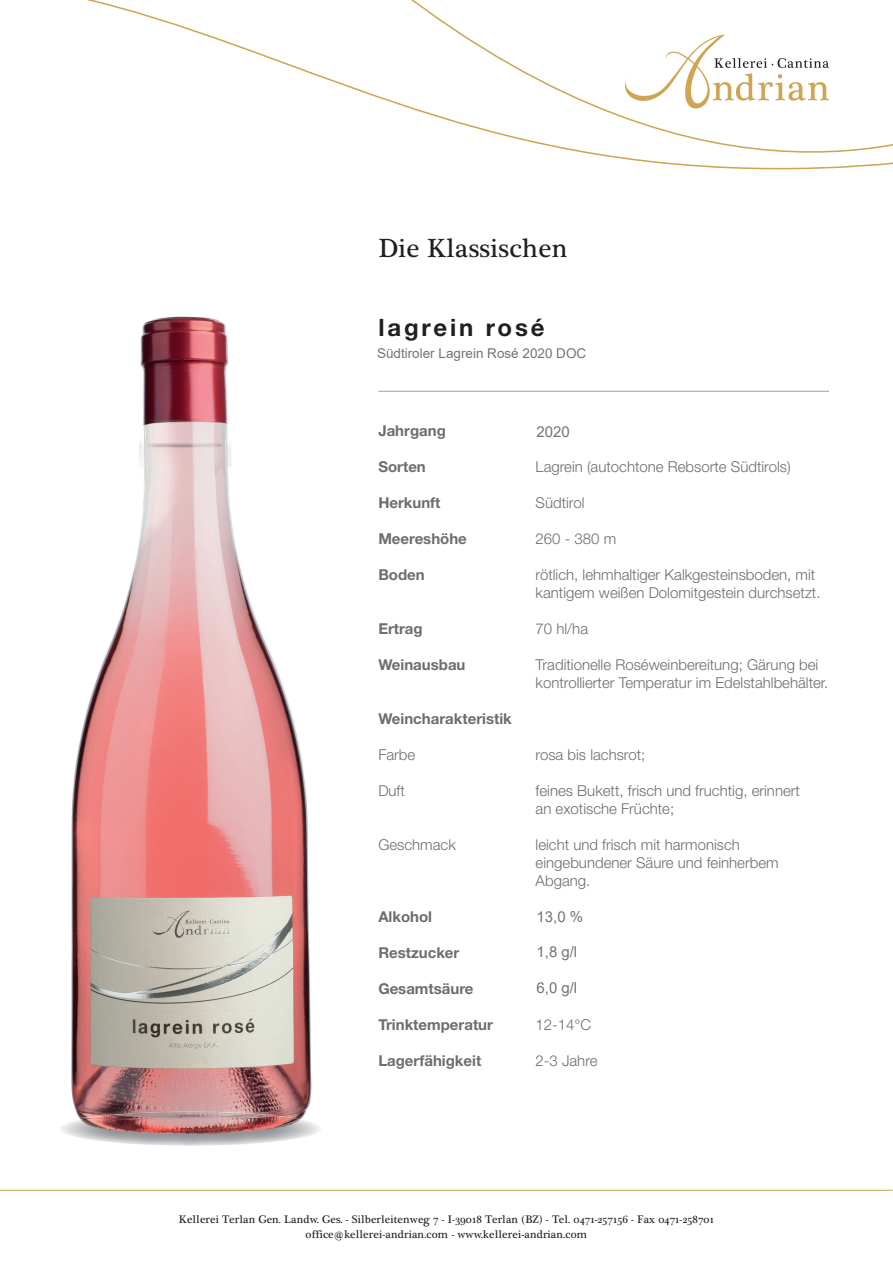
<style>
.page{position:relative;width:893px;height:1263px;background:#fff}
.page>*{position:absolute;margin:0;border:0;box-sizing:border-box;transform-origin:0 0}
.t1{font:27px "Plantagenet Cherokee";letter-spacing:.01em;color:#231f20}
.t2{font:700 24px "Helvetica Neue LT Std";letter-spacing:.12em;color:#231f20}
.t3{font:300 15px/18px "Helvetica Neue LT Std";color:#6c6d70}
.t4{font:700 15px "Helvetica Neue LT Std";color:#6c6d70}
.t5{font:15px "Arial";color:#727478}
.t6{font:13.5px "Arial";color:#727478}
.t7{font:11.25px/15px "Plantagenet Cherokee";letter-spacing:.01em;color:#231f20;text-align:center}
</style>
<div class="page">
<hr style="left:0;top:1190px;width:893px;height:1px;background:#cfa452">
<hr style="left:378px;top:391px;width:451px;height:1px;background:#9d9fa2">
<img style="left:71px;top:316px;width:241px;height:796px">
<img style="left:63px;top:1112px;width:255px;height:27px">
<svg style="left:87px;top:0;width:806px;height:170px"></svg>
<svg style="left:618px;top:34px;width:211px;height:81px"></svg>
<h1 class="t1" style="left:378px;top:238px;width:191px">Die Klassischen</h1>
<h2 class="t2" style="left:378px;top:319px;width:168px">lagrein rosé</h2>
<p class="t6" style="left:377px;top:345px;width:211px">Südtiroler Lagrein Rosé 2020 DOC</p>
<p class="t4" style="left:378px;top:425px;width:69px">Jahrgang</p>
<p class="t4" style="left:378px;top:461px;width:49px">Sorten</p>
<p class="t4" style="left:378px;top:497px;width:64px">Herkunft</p>
<p class="t4" style="left:378px;top:533px;width:90px">Meereshöhe</p>
<p class="t4" style="left:378px;top:569px;width:48px">Boden</p>
<p class="t4" style="left:378px;top:623px;width:46px">Ertrag</p>
<p class="t4" style="left:378px;top:659px;width:89px">Weinausbau</p>
<p class="t4" style="left:378px;top:713px;width:135px">Weincharakteristik</p>
<p class="t3" style="left:378px;top:747px;width:38px">Farbe</p>
<p class="t3" style="left:378px;top:783px;width:28px">Duft</p>
<p class="t3" style="left:378px;top:837px;width:79px">Geschmack</p>
<p class="t4" style="left:378px;top:911px;width:55px">Alkohol</p>
<p class="t4" style="left:378px;top:947px;width:83px">Restzucker</p>
<p class="t4" style="left:378px;top:983px;width:97px">Gesamtsäure</p>
<p class="t4" style="left:378px;top:1019px;width:116px">Trinktemperatur</p>
<p class="t4" style="left:378px;top:1055px;width:104px">Lagerfähigkeit</p>
<p class="t5" style="left:536px;top:424px;width:35px">2020</p>
<p class="t3" style="left:536px;top:459px;width:256px">Lagrein (autochtone Rebsorte Südtirols)</p>
<p class="t3" style="left:536px;top:495px;width:50px">Südtirol</p>
<p class="t3" style="left:536px;top:531px;width:82px">260 - 380 m</p>
<p class="t3" style="left:536px;top:567px;width:286px">rötlich, lehmhaltiger Kalkgesteinsboden, mit kantigem weißen Dolomitgestein durchsetzt.</p>
<p class="t3" style="left:536px;top:621px;width:54px">70 hl/ha</p>
<p class="t3" style="left:536px;top:657px;width:294px">Traditionelle Roséweinbereitung; Gärung bei kontrollierter Temperatur im Edelstahlbehälter.</p>
<p class="t3" style="left:536px;top:747px;width:111px">rosa bis lachsrot;</p>
<p class="t3" style="left:536px;top:783px;width:266px">feines Bukett, frisch und fruchtig, erinnert an exotische Früchte;</p>
<p class="t3" style="left:536px;top:837px;width:245px">leicht und frisch mit harmonisch eingebundener Säure und feinherbem<br>Abgang.</p>
<p class="t5" style="left:536px;top:908px;width:48px">13,0 %</p>
<p class="t5" style="left:536px;top:944px;width:42px">1,8 g/l</p>
<p class="t5" style="left:536px;top:979px;width:42px">6,0 g/l</p>
<p class="t3" style="left:536px;top:1017px;width:57px">12-14°C</p>
<p class="t3" style="left:536px;top:1053px;width:63px">2-3 Jahre</p>
<p class="t7" style="left:179px;top:1213px;width:537px">Kellerei Terlan Gen. Landw. Ges. - Silberleitenweg 7 - I-39018 Terlan (BZ) - Tel. 0471-257156 - Fax 0471-258701 office@kellerei-andrian.com - www.kellerei-andrian.com</p>
</div>
